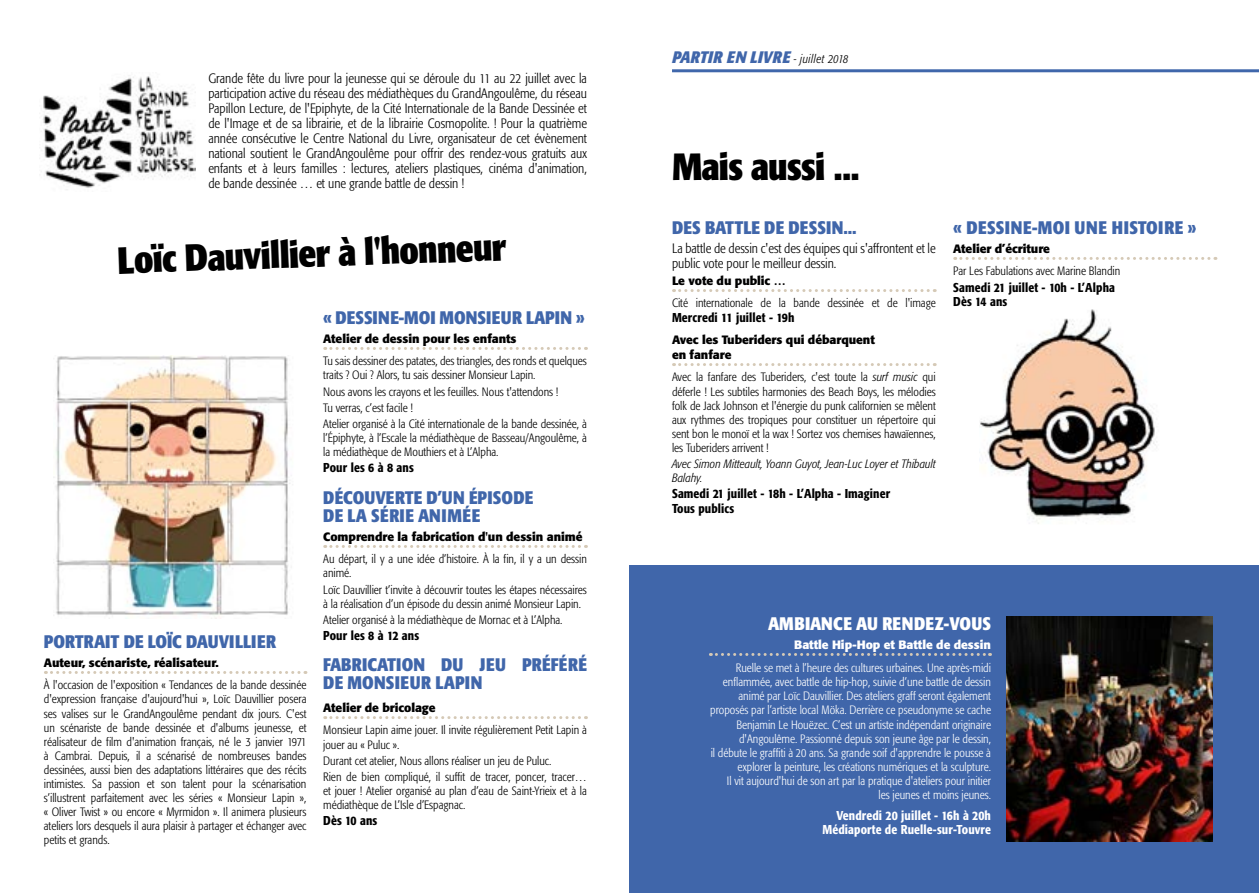
<style>
.page{position:relative;width:1259px;height:893px;background:#fff}
.page>*{position:absolute;margin:0;border:0;box-sizing:border-box;transform-origin:0 0}
.t1{font:700 condensed 37.5px "Formata";letter-spacing:-.02em;color:#000}
.t2{font:700 condensed 18px/18px "Formata";letter-spacing:.01em;color:#4066aa}
.t3{font:700 condensed 18px "Formata";letter-spacing:.01em;color:#fff}
.t4{font:italic 700 condensed 16.5px "Formata";color:#4066aa}
.t5{font:300 condensed 13.5px/15px "Formata";color:#000}
.t6{font:500 condensed 12.75px/14.1px "Formata";letter-spacing:.01em;color:#000}
.t7{font:500 condensed 12.75px/14.1px "Formata";letter-spacing:.01em;color:#fff;text-align:right}
.t8{font:300 condensed 12px/14.1px "Formata";color:#000}
.t9{font:300 condensed 12px/14.1px "Formata";color:#fff;text-align:right}
.t10{font:700 12px/14.4px "Formata";letter-spacing:-.005em;color:#000}
.t11{font:italic 300 condensed 12px/14.1px "Formata";color:#000}
.t12{font:700 12px "Formata";letter-spacing:-.005em;color:#fff}
.s1{font-weight:300;font-size:12px;color:#000}
.s2{font-style:italic}
</style>
<div class="page">
<img style="left:980px;top:309px;width:177px;height:215px">
<div style="left:629px;top:565px;width:630px;height:328px;background:#4066aa"></div>
<hr style="left:672px;top:69px;width:587px;height:3px;background:#4067ab">
<svg style="left:673px;top:289px;width:262px;height:3px"></svg>
<svg style="left:673px;top:363px;width:262px;height:3px"></svg>
<svg style="left:45px;top:671px;width:261px;height:3px"></svg>
<img style="left:1006px;top:617px;width:206px;height:225px">
<svg style="left:325px;top:347px;width:261px;height:3px"></svg>
<svg style="left:325px;top:545px;width:261px;height:3px"></svg>
<svg style="left:325px;top:716px;width:261px;height:3px"></svg>
<svg style="left:710px;top:653px;width:280px;height:3px"></svg>
<img style="left:41px;top:76px;width:155px;height:114px">
<img style="left:55px;top:355px;width:235px;height:260px">
<svg style="left:954px;top:257px;width:262px;height:3px"></svg>
<p class="t5" style="left:208px;top:71px;width:380px;text-align:justify">Grande fête du livre pour la jeunesse qui se déroule du 11 au 22 juillet avec la participation active du réseau des médiathèques du GrandAngoulême, du réseau Papillon Lecture, de l'Epiphyte, de la Cité Internationale de la Bande Dessinée et de l'Image et de sa librairie, et de la librairie Cosmopolite. ! Pour la quatrième année consécutive le Centre National du Livre, organisateur de cet évènement national soutient le GrandAngoulême pour offrir des rendez-vous gratuits aux enfants et à leurs familles : lectures, ateliers plastiques, cinéma d'animation, de bande dessinée … et une grande battle de dessin !</p>
<h1 class="t1" style="left:117px;top:237px;width:391px;rotate:-2deg">Loïc Dauvillier à l'honneur</h1>
<h2 class="t2" style="left:44px;top:632px;width:234px">PORTRAIT DE LOÏC DAUVILLIER</h2>
<p class="t10" style="left:44px;top:655px;width:176px">Auteur, scénariste, réalisateur.</p>
<p class="t8" style="left:44px;top:678px;width:264px;text-align:justify">À l'occasion de l'exposition « Tendances de la bande dessinée d'expression française d'aujourd'hui », Loïc Dauvillier posera ses valises sur le GrandAngoulême pendant dix jours. C'est un scénariste de bande dessinée et d'albums jeunesse, et réalisateur de film d'animation français, né le 3 janvier 1971 à Cambrai. Depuis, il a scénarisé de nombreuses bandes dessinées, aussi bien des adaptations littéraires que des récits intimistes. Sa passion et son talent pour la scénarisation s’illustrent parfaitement avec les séries « Monsieur Lapin », « Oliver Twist » ou encore « Myrmidon ». Il animera plusieurs ateliers lors desquels il aura plaisir à partager et échanger avec petits et grands.</p>
<h2 class="t2" style="left:323px;top:308px;width:263px">« DESSINE-MOI MONSIEUR LAPIN »</h2>
<p class="t10" style="left:323px;top:331px;width:195px">Atelier de dessin pour les enfants</p>
<p class="t8" style="left:323px;top:354px;width:265px">Tu sais dessiner des patates, des triangles, des ronds et quelques traits ? Oui ? Alors, tu sais dessiner Monsieur Lapin.</p>
<p class="t8" style="left:323px;top:383px;width:265px;line-height:16.2px">Nous avons les crayons et les feuilles. Nous t'attendons !<br>Tu verras, c’est facile !<br>Atelier organisé à la Cité internationale de la bande dessinée, à</p>
<p class="t8" style="left:323px;top:431px;width:265px">l’Épiphyte, à l’Escale la médiathèque de Basseau/Angoulême, à la médiathèque de Mouthiers et à L’Alpha.</p>
<p class="t6" style="left:323px;top:461px;width:92px">Pour les 6 à 8 ans</p>
<h2 class="t2" style="left:323px;top:488px;width:212px">DÉCOUVERTE D’UN ÉPISODE<br>DE LA SÉRIE ANIMÉE</h2>
<p class="t10" style="left:323px;top:529px;width:261px">Comprendre la fabrication d'un dessin animé</p>
<p class="t8" style="left:323px;top:552px;width:265px">Au départ, il y a une idée d’histoire. À la fin, il y a un dessin animé.</p>
<p class="t8" style="left:323px;top:582px;width:265px">Loïc Dauvillier t’invite à découvrir toutes les étapes nécessaires à la réalisation d’un épisode du dessin animé Monsieur Lapin.</p>
<p class="t8" style="left:323px;top:613px;width:241px">Atelier organisé à la médiathèque de Mornac et à L’Alpha.</p>
<p class="t6" style="left:323px;top:629px;width:97px">Pour les 8 à 12 ans</p>
<h2 class="t2" style="left:323px;top:655px;width:265px">FABRICATION DU JEU PRÉFÉRÉ<br>DE MONSIEUR LAPIN</h2>
<p class="t10" style="left:323px;top:700px;width:114px">Atelier de bricolage</p>
<p class="t8" style="left:323px;top:723px;width:265px">Monsieur Lapin aime jouer. Il invite régulièrement Petit Lapin à jouer au « Puluc ».</p>
<p class="t8" style="left:323px;top:753px;width:265px;line-height:16.2px">Durant cet atelier, Nous allons réaliser un jeu de Puluc.<br>Rien de bien compliqué, il suffit de tracer, poncer, tracer…</p>
<p class="t8" style="left:323px;top:784px;width:265px">et jouer ! Atelier organisé au plan d’eau de Saint-Yrieix et à la médiathèque de L’Isle d’Espagnac.</p>
<p class="t6" style="left:323px;top:814px;width:56px">Dès 10 ans</p>
<h3 class="t4" style="left:672px;top:47px;width:178px">PARTIR EN LIVRE <span class="s1">- juillet 2018</span></h3>
<h1 class="t1" style="left:672px;top:143px;width:189px">Mais aussi ...</h1>
<h2 class="t2" style="left:672px;top:218px;width:186px">DES BATTLE DE DESSIN...</h2>
<p class="t5" style="left:672px;top:241px;width:265px">La battle de dessin c'est des équipes qui s'affrontent et le public vote pour le meilleur dessin.</p>
<p class="t10" style="left:672px;top:273px;width:115px">Le vote du public …</p>
<p class="t8" style="left:672px;top:296px;width:265px">Cité internationale de la bande dessinée et de l'image</p>
<p class="t6" style="left:672px;top:310px;width:124px">Mercredi 11 juillet - 19h</p>
<p class="t10" style="left:672px;top:333px;width:204px">Avec les Tuberiders qui débarquent en fanfare</p>
<p class="t8" style="left:672px;top:370px;width:265px;text-align:justify">Avec la fanfare des Tuberiders, c'est toute la <span class="s2">surf music</span> qui déferle ! Les subtiles harmonies des Beach Boys, les mélodies folk de Jack Johnson et l'énergie du punk californien se mêlent aux rythmes des tropiques pour constituer un répertoire qui sent bon le monoï et la wax ! Sortez vos chemises hawaïennes, les Tuberiders arrivent !</p>
<p class="t11" style="left:672px;top:457px;width:265px">Avec Simon Mitteault, Yoann Guyot, Jean-Luc Loyer et Thibault<br>Balahy.</p>
<p class="t6" style="left:672px;top:487px;width:220px">Samedi 21 juillet - 18h - L’Alpha - Imaginer<br>Tous publics</p>
<h2 class="t2" style="left:953px;top:218px;width:245px">« DESSINE-MOI UNE HISTOIRE »</h2>
<p class="t10" style="left:953px;top:241px;width:98px">Atelier d’écriture</p>
<p class="t8" style="left:953px;top:264px;width:169px">Par Les Fabulations avec Marine Blandin</p>
<p class="t6" style="left:953px;top:280px;width:163px">Samedi 21 juillet - 10h - L’Alpha<br>Dès 14 ans</p>
<h2 class="t3" style="left:768px;top:612px;width:224px">AMBIANCE AU RENDEZ-VOUS</h2>
<p class="t12" style="left:794px;top:637px;width:198px">Battle Hip-Hop et Battle de dessin</p>
<p class="t9" style="left:710px;top:661px;width:282px">Ruelle se met à l’heure des cultures urbaines. Une après-midi enflammée, avec battle de hip-hop, suivie d’une battle de dessin animé par Loïc Dauvillier. Des ateliers graff seront également proposés par l’artiste local Möka. Derrière ce pseudonyme se cache Benjamin Le Houëzec. C’est un artiste indépendant originaire d'Angoulême. Passionné depuis son jeune âge par le dessin,<br>il débute le graffiti à 20 ans. Sa grande soif d'apprendre le pousse à explorer la peinture, les créations numériques et la sculpture.<br>Il vit aujourd'hui de son art par la pratique d'ateliers pour initier<br>les jeunes et moins jeunes.</p>
<p class="t7" style="left:822px;top:808px;width:170px">Vendredi 20 juillet - 16h à 20h<br>Médiaporte de Ruelle-sur-Touvre</p>
</div>
